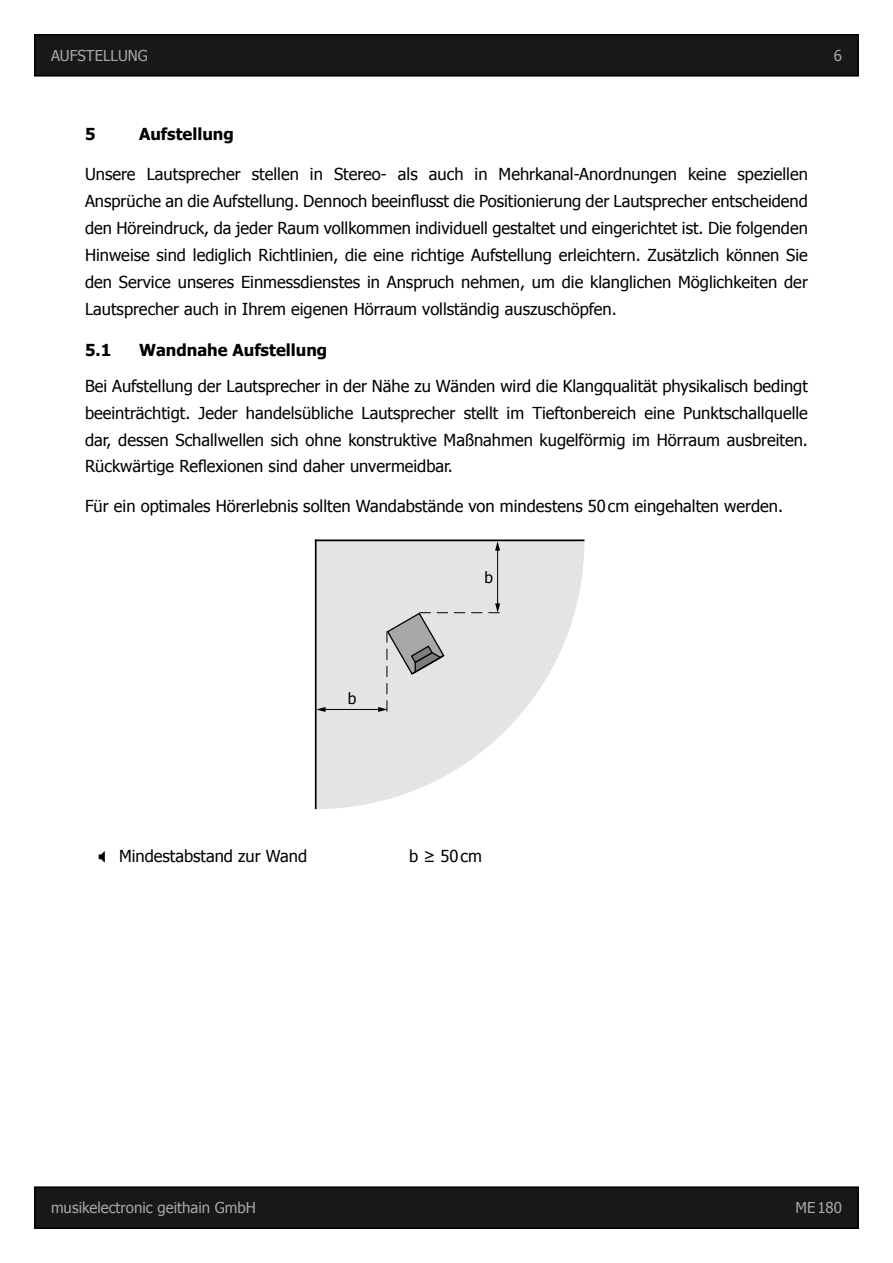
<style>
.page{position:relative;width:893px;height:1263px;background:#fff}
.page>*{position:absolute;margin:0;border:0;box-sizing:border-box;transform-origin:0 0}
.t1{font:16.5px/27px "Tahoma";color:#000;text-align:justify}
.t2{font:700 16.5px "Tahoma";color:#000}
.t3{font:15.45px "Tahoma";color:#000}
.t4{font:15px "Tahoma";color:#a6a7a9}
</style>
<div class="page">
<div style="left:35px;top:35px;width:823px;height:41px;background:#181817"></div>
<div style="left:34px;top:34px;width:825px;height:43px;border:2px solid #000"></div>
<div style="left:35px;top:1187px;width:823px;height:41px;background:#181817"></div>
<div style="left:34px;top:1186px;width:825px;height:43px;border:2px solid #000"></div>
<svg style="left:314px;top:539px;width:271px;height:271px"></svg>
<hr style="left:316px;top:539px;width:268px;height:2px;background:#000">
<hr style="left:315px;top:540px;width:2px;height:268px;background:#000">
<hr style="left:324px;top:709px;width:56px;height:1px;background:#000">
<svg style="left:316px;top:707px;width:10px;height:5px"></svg>
<hr style="left:497px;top:549px;width:1px;height:56px;background:#000">
<svg style="left:495px;top:541px;width:5px;height:10px"></svg>
<svg style="left:378px;top:603px;width:125px;height:112px;background:#d3d4d4"></svg>
<p class="t4" style="left:51px;top:46px;width:98px">AUFSTELLUNG</p>
<p class="t4" style="left:834px;top:45px;width:10px">6</p>
<p class="t2" style="left:85px;top:123px;width:12px">5</p>
<p class="t2" style="left:139px;top:123px;width:96px">Aufstellung</p>
<p class="t1" style="left:85px;top:160px;width:724px">Unsere Lautsprecher stellen in Stereo- als auch in Mehrkanal-Anordnungen keine speziellen Ansprüche an die Aufstellung. Dennoch beeinflusst die Positionierung der Lautsprecher entscheidend den Höreindruck, da jeder Raum vollkommen individuell gestaltet und eingerichtet ist. Die folgenden Hinweise sind lediglich Richtlinien, die eine richtige Aufstellung erleichtern. Zusätzlich können Sie den Service unseres Einmessdienstes in Anspruch nehmen, um die klanglichen Möglichkeiten der Lautsprecher auch in Ihrem eigenen Hörraum vollständig auszuschöpfen.</p>
<p class="t2" style="left:85px;top:338px;width:28px">5.1</p>
<p class="t2" style="left:139px;top:338px;width:190px">Wandnahe Aufstellung</p>
<p class="t1" style="left:85px;top:371px;width:724px">Bei Aufstellung der Lautsprecher in der Nähe zu Wänden wird die Klangqualität physikalisch bedingt beeinträchtigt. Jeder handelsübliche Lautsprecher stellt im Tieftonbereich eine Punktschallquelle dar, dessen Schallwellen sich ohne konstruktive Maßnahmen kugelförmig im Hörraum ausbreiten.<br>Rückwärtige Reflexionen sind daher unvermeidbar.</p>
<p class="t1" style="left:85px;top:492px;width:699px">Für ein optimales Hörerlebnis sollten Wandabstände von mindestens 50cm eingehalten werden.</p>
<p class="t3" style="left:348px;top:688px;width:10px">b</p>
<p class="t3" style="left:484px;top:567px;width:10px">b</p>
<p class="t1" style="left:119px;top:842px;width:190px">Mindestabstand zur Wand</p>
<p class="t1" style="left:409px;top:842px;width:74px">b ≥ 50cm</p>
<p class="t4" style="left:51px;top:1198px;width:206px">musikelectronic geithain GmbH</p>
<p class="t4" style="left:795px;top:1198px;width:48px">ME180</p>
</div>
